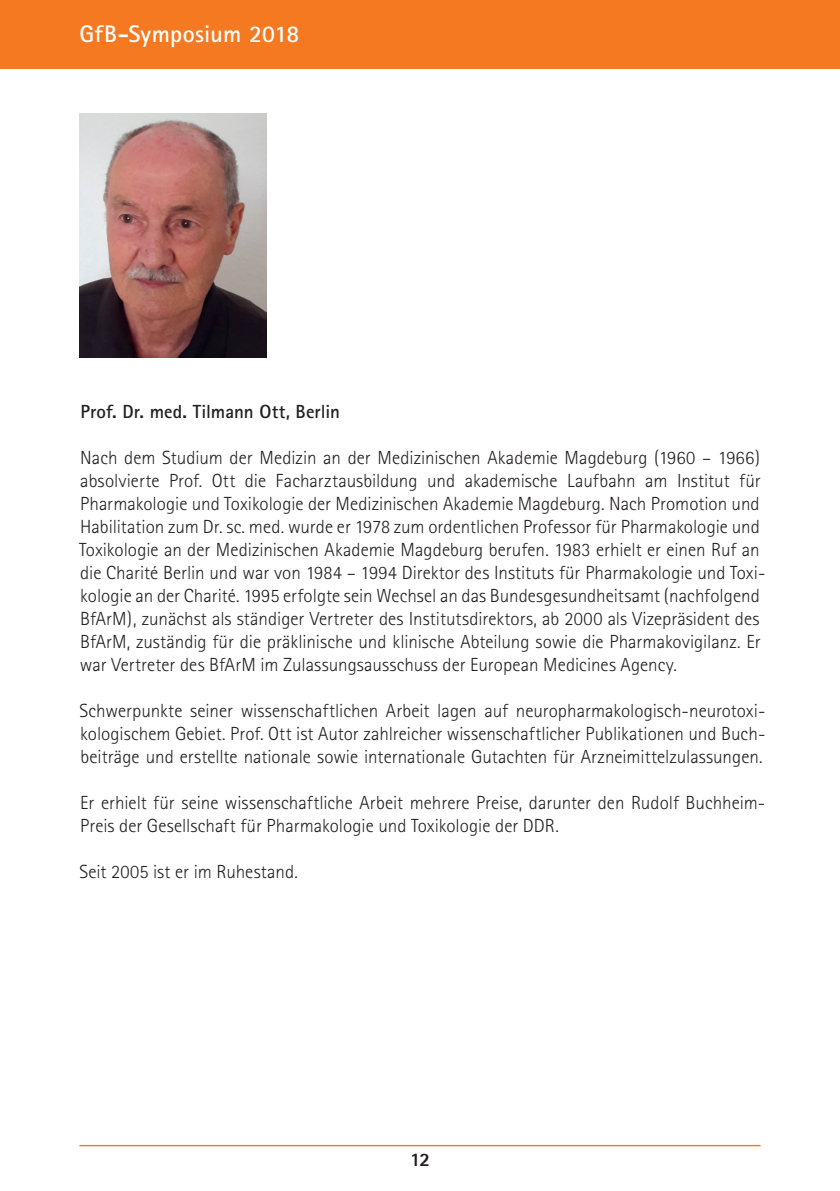
<style>
.page{position:relative;width:840px;height:1191px;background:#fff}
.page>*{position:absolute;margin:0;border:0;box-sizing:border-box;transform-origin:0 0}
.t1{font:700 24px "Rotis Sans Serif";letter-spacing:.005em;color:#fff}
.t2{font:300 19px/23px "Rotis Sans Serif";color:#231f20}
.t3{font:700 19px "Rotis Sans Serif";letter-spacing:.005em;color:#231f20}
.t4{font:800 19px "Rotis Sans Serif";color:#231f20}
</style>
<div class="page">
<div style="left:0;top:0;width:839px;height:68px;background:#f47921"></div>
<img style="left:79px;top:113px;width:187px;height:244px">
<hr style="left:79px;top:1144px;width:681px;height:2px;background:#f47921">
<p class="t1" style="left:79px;top:18px;width:221px">GfB-Symposium 2018</p>
<p class="t3" style="left:80px;top:399px;width:261px">Prof. Dr. med. Tilmann Ott, Berlin</p>
<p class="t2" style="left:79px;top:446px;width:687px">Nach dem Studium der Medizin an der Medizinischen Akademie Magdeburg (1960 – 1966) absolvierte Prof. Ott die Facharztausbildung und akademische Laufbahn am Institut für Pharmakologie und Toxikologie der Medizinischen Akademie Magdeburg. Nach Promotion und Habilitation zum Dr. sc. med. wurde er 1978 zum ordentlichen Professor für Pharmakologie und Toxikologie an der Medizinischen Akademie Magdeburg berufen. 1983 erhielt er einen Ruf an die Charité Berlin und war von 1984 – 1994 Direktor des Instituts für Pharmakologie und Toxi&shy;kologie an der Charité. 1995 erfolgte sein Wechsel an das Bundesgesundheitsamt (nachfolgend BfArM), zunächst als ständiger Vertreter des Institutsdirektors, ab 2000 als Vizepräsident des BfArM, zuständig für die präklinische und klinische Abteilung sowie die Pharmakovigilanz. Er war Vertreter des BfArM im Zulassungsausschuss der European Medicines Agency.</p>
<p class="t2" style="left:79px;top:699px;width:687px;text-align:justify">Schwerpunkte seiner wissenschaftlichen Arbeit lagen auf neuropharmakologisch-neurotoxi&shy;kologischem Gebiet. Prof. Ott ist Autor zahlreicher wissenschaftlicher Publikationen und Buch&shy;beiträge und erstellte nationale sowie internationale Gutachten für Arzneimittelzulassungen.</p>
<p class="t2" style="left:80px;top:791px;width:686px">Er erhielt für seine wissenschaftliche Arbeit mehrere Preise, darunter den Rudolf Buchheim-<br>Preis der Gesellschaft für Pharmakologie und Toxikologie der DDR.</p>
<p class="t2" style="left:79px;top:860px;width:220px">Seit 2005 ist er im Ruhestand.</p>
<p class="t4" style="left:410px;top:1147px;width:21px">12</p>
</div>
